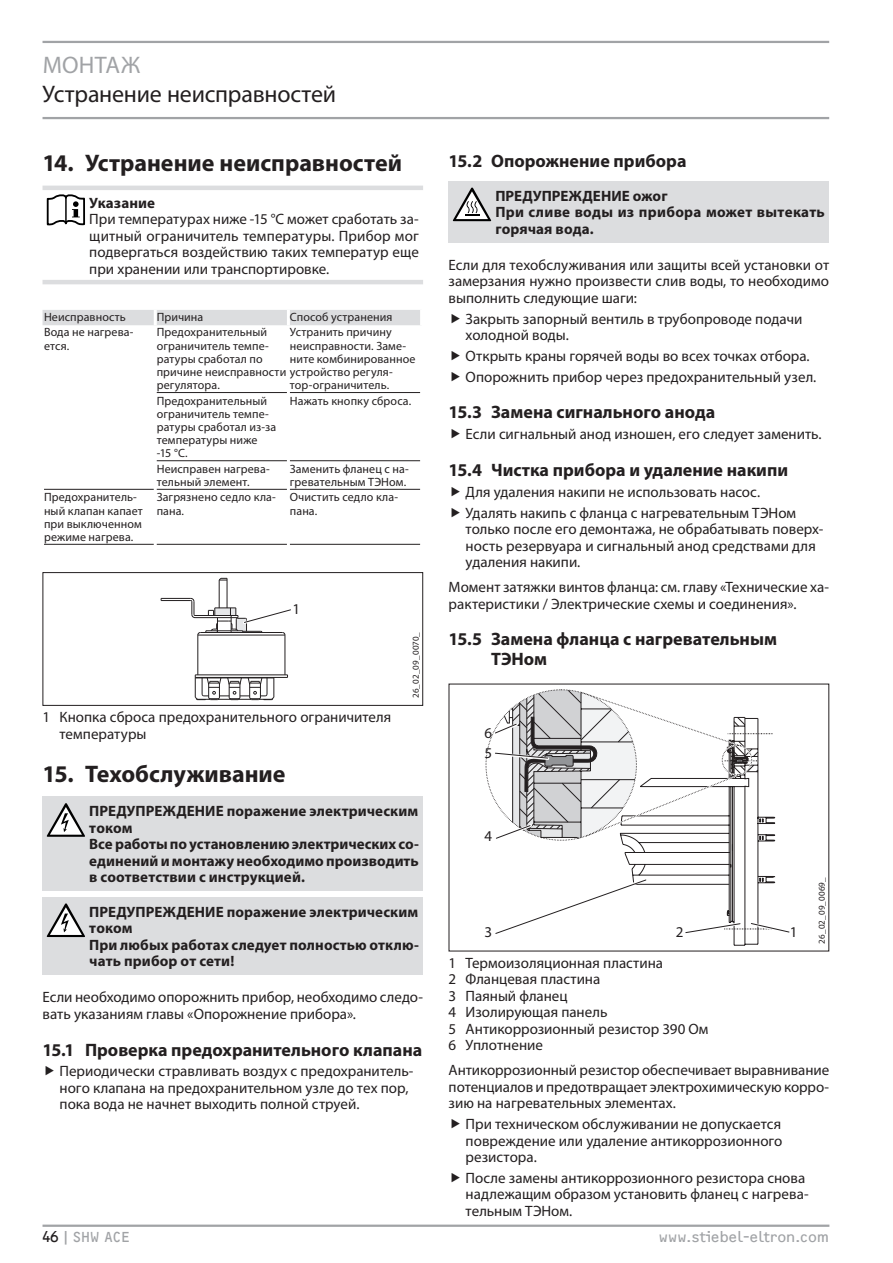
<style>
.page{position:relative;width:893px;height:1263px;background:#fff}
.page>*{position:absolute;margin:0;border:0;box-sizing:border-box;transform-origin:0 0}
.t1{font:700 24px "Myriad Pro";color:#231f20}
.t2{font:24px "Myriad Pro";letter-spacing:-.01em;color:#231f20}
.t3{font:24px "Myriad Pro";letter-spacing:.005em;color:#a1a3a6}
.t4{font:700 18px/19.8px "Myriad Pro";color:#231f20}
.t5{font:15px/16.5px "Myriad Pro";color:#231f20}
.t6{font:700 15px/16.5px "Myriad Pro";letter-spacing:.005em;color:#231f20}
.t7{font:15px "F2 FOCR Bczyk Com";color:#a1a3a6}
.t8{font:12px/13.2px "Myriad Pro";letter-spacing:.01em;color:#231f20}
.t9{font:9px "Myriad Pro";color:#231f20}
.s1{color:#231f20}
</style>
<div class="page">
<hr style="left:43px;top:1224px;width:786px;height:3px;background:#a1a3a6">
<hr style="left:43px;top:41px;width:786px;height:2px;background:#a1a3a6">
<hr style="left:43px;top:117px;width:786px;height:2px;background:#a1a3a6">
<hr style="left:43px;top:186px;width:380px;height:4px;background:#dcdddf">
<hr style="left:43px;top:280px;width:380px;height:4px;background:#dcdddf">
<svg style="left:47px;top:194px;width:38px;height:31px"></svg>
<hr style="left:65px;top:197px;width:2px;height:25px;background:#000">
<div style="left:43px;top:310px;width:377px;height:15px;background:#dcdddf"></div>
<hr style="left:154px;top:310px;width:3px;height:15px;background:#fff">
<hr style="left:287px;top:310px;width:3px;height:15px;background:#fff">
<hr style="left:157px;top:392px;width:130px;height:1px;background:#231f20">
<hr style="left:290px;top:392px;width:130px;height:1px;background:#231f20">
<hr style="left:157px;top:460px;width:130px;height:1px;background:#231f20">
<hr style="left:290px;top:460px;width:130px;height:1px;background:#231f20">
<hr style="left:44px;top:489px;width:110px;height:1px;background:#231f20">
<hr style="left:157px;top:489px;width:130px;height:1px;background:#231f20">
<hr style="left:290px;top:489px;width:130px;height:1px;background:#231f20">
<hr style="left:44px;top:544px;width:110px;height:1px;background:#231f20">
<hr style="left:157px;top:544px;width:130px;height:1px;background:#231f20">
<hr style="left:290px;top:544px;width:130px;height:1px;background:#231f20">
<hr style="left:198px;top:635px;width:1px;height:40px;background:#231f20">
<hr style="left:195px;top:675px;width:93px;height:1px;background:#231f20">
<hr style="left:195px;top:677px;width:93px;height:1px;background:#231f20">
<hr style="left:198px;top:635px;width:87px;height:1px;background:#231f20">
<hr style="left:161px;top:600px;width:30px;height:1px;background:#231f20">
<hr style="left:285px;top:635px;width:1px;height:40px;background:#231f20">
<hr style="left:161px;top:598px;width:30px;height:1px;background:#231f20">
<svg style="left:195px;top:675px;width:80px;height:25px"></svg>
<div style="left:43px;top:572px;width:380px;height:134px;border:1px solid #231f20"></div>
<svg style="left:190px;top:578px;width:101px;height:57px"></svg>
<div style="left:43px;top:797px;width:380px;height:94px;background:#dcdddf"></div>
<svg style="left:47px;top:803px;width:38px;height:34px"></svg>
<div style="left:43px;top:897px;width:380px;height:78px;background:#dcdddf"></div>
<svg style="left:47px;top:903px;width:38px;height:34px"></svg>
<div style="left:449px;top:181px;width:380px;height:61px;background:#dcdddf"></div>
<svg style="left:453px;top:188px;width:38px;height:33px"></svg>
<svg style="left:494px;top:689px;width:296px;height:256px"></svg>
<h1 class="t3" style="left:43px;top:50px;width:99px">МОНТАЖ</h1>
<h1 class="t2" style="left:43px;top:79px;width:295px">Устранение неисправностей</h1>
<h1 class="t1" style="left:43px;top:147px;width:361px">14. Устранение неисправностей</h1>
<p class="t6" style="left:89px;top:194px;width:67px">Указание</p>
<p class="t5" style="left:89px;top:211px;width:331px;text-align:justify">При температурах ниже -15 °C может сработать за&shy;щитный ограничитель температуры. Прибор мог подвергаться воздействию таких температур еще при хранении или транспортировке.</p>
<p class="t8" style="left:44px;top:310px;width:83px">Неисправность</p>
<p class="t8" style="left:157px;top:310px;width:48px">Причина</p>
<p class="t8" style="left:290px;top:310px;width:104px">Способ устранения</p>
<p class="t8" style="left:44px;top:326px;width:91px">Вода не нагрева&shy;ется.</p>
<p class="t8" style="left:157px;top:326px;width:238px">Предохранительный<br>ограничитель темпе-<br>ратуры сработал по<br>причине неисправности устройство регуля&shy;регулятора.</p>
<p class="t8" style="left:290px;top:326px;width:127px">Устранить причину неисправности. Заме&shy;ните комбинированное</p>
<p class="t8" style="left:290px;top:378px;width:101px">тор-ограничитель.</p>
<p class="t8" style="left:157px;top:394px;width:121px">Предохранительный ограничитель темпе&shy;ратуры сработал из-за температуры ниже<br>-15 °C.</p>
<p class="t8" style="left:290px;top:394px;width:123px">Нажать кнопку сброса.</p>
<p class="t8" style="left:157px;top:462px;width:115px">Неисправен нагрева&shy;тельный элемент.</p>
<p class="t8" style="left:290px;top:462px;width:120px">Заменить фланец с на&shy;гревательным ТЭНом.</p>
<p class="t8" style="left:44px;top:490px;width:100px">Предохранитель&shy;ный клапан капает при выключенном режиме нагрева.</p>
<p class="t8" style="left:157px;top:490px;width:121px">Загрязнено седло кла&shy;пана.</p>
<p class="t8" style="left:290px;top:490px;width:110px">Очистить седло кла&shy;пана.</p>
<p class="t5" style="left:293px;top:600px;width:9px">1</p>
<p class="t9" style="left:410px;top:698px;width:68px;rotate:-90deg">26_02_09_0070_</p>
<p class="t5" style="left:60px;top:709px;width:333px;text-indent:-17px">1 Кнопка сброса предохранительного ограничителя температуры</p>
<h1 class="t1" style="left:43px;top:758px;width:245px">15. Техобслуживание</h1>
<p class="t6" style="left:89px;top:803px;width:331px">ПРЕДУПРЕЖДЕНИЕ поражение электрическим током<br>Все работы по установлению электрических со&shy;единений и монтажу необходимо производить в соответствии с инструкцией.</p>
<p class="t6" style="left:89px;top:903px;width:331px">ПРЕДУПРЕЖДЕНИЕ поражение электрическим током<br>При любых работах следует полностью отклю&shy;чать прибор от сети!</p>
<p class="t5" style="left:43px;top:989px;width:382px">Если необходимо опорожнить прибор, необходимо следо&shy;вать указаниям главы «Опорожнение прибора».</p>
<p class="t4" style="left:43px;top:1039px;width:381px">15.1 Проверка предохранительного клапана</p>
<p class="t5" style="left:60px;top:1063px;width:355px">Периодически стравливать воздух с предохранитель&shy;ного клапана на предохранительном узле до тех пор, пока вода не начнет выходить полной струей.</p>
<p class="t4" style="left:449px;top:150px;width:239px">15.2 Опорожнение прибора</p>
<p class="t6" style="left:495px;top:187px;width:331px">ПРЕДУПРЕЖДЕНИЕ ожог<br>При сливе воды из прибора может вытекать горячая вода.</p>
<p class="t5" style="left:449px;top:256px;width:382px;text-align:justify">Если для техобслуживания или защиты всей установки от замерзания нужно произвести слив воды, то необходимо выполнить следующие шаги:</p>
<p class="t5" style="left:466px;top:310px;width:338px">Закрыть запорный вентиль в трубопроводе подачи холодной воды.</p>
<p class="t5" style="left:466px;top:345px;width:352px;line-height:20.7px">Открыть краны горячей воды во всех точках отбора.<br>Опорожнить прибор через предохранительный узел.</p>
<p class="t4" style="left:449px;top:402px;width:268px">15.3 Замена сигнального анода</p>
<p class="t5" style="left:466px;top:426px;width:358px">Если сигнальный анод изношен, его следует заменить.</p>
<p class="t4" style="left:449px;top:459px;width:341px">15.4 Чистка прибора и удаление накипи</p>
<p class="t5" style="left:466px;top:481px;width:332px;line-height:20.7px">Для удаления накипи не использовать насос.<br>Удалять накипь с фланца с нагревательным ТЭНом</p>
<p class="t5" style="left:466px;top:520px;width:359px">только после его демонтажа, не обрабатывать поверх&shy;ность резервуара и сигнальный анод средствами для удаления накипи.</p>
<p class="t5" style="left:449px;top:578px;width:382px">Момент затяжки винтов фланца: см. главу «Технические ха&shy;рактеристики / Электрические схемы и соединения».</p>
<p class="t4" style="left:491px;top:629px;width:287px;text-indent:-43px">15.5 Замена фланца с нагревательным<br>ТЭНом</p>
<p class="t5" style="left:484px;top:724px;width:9px">6</p>
<p class="t5" style="left:484px;top:744px;width:9px">5</p>
<p class="t5" style="left:484px;top:828px;width:9px">4</p>
<p class="t9" style="left:816px;top:944px;width:68px;rotate:-90deg">26_02_09_0069_</p>
<p class="t5" style="left:484px;top:923px;width:9px">3</p>
<p class="t5" style="left:676px;top:923px;width:9px">2</p>
<p class="t5" style="left:790px;top:923px;width:9px">1</p>
<p class="t5" style="left:449px;top:954px;width:261px">1 Термоизоляционная пластина<br>2 Фланцевая пластина<br>3 Паяный фланец<br>4 Изолирующая панель<br>5 Антикоррозионный резистор 390 Ом<br>6 Уплотнение</p>
<p class="t5" style="left:449px;top:1062px;width:382px;text-align:justify">Антикоррозионный резистор обеспечивает выравнивание потенциалов и предотвращает электрохимическую корро&shy;зию на нагревательных элементах.</p>
<p class="t5" style="left:466px;top:1116px;width:318px;text-align:justify">При техническом обслуживании не допускается повреждение или удаление антикоррозионного резистора.</p>
<p class="t5" style="left:466px;top:1169px;width:345px">После замены антикоррозионного резистора снова надлежащим образом установить фланец с нагрева&shy;тельным ТЭНом.</p>
<p class="t7" style="left:43px;top:1228px;width:89px"><span class="s1">46</span>|SHW ACE</p>
<p class="t7" style="left:659px;top:1228px;width:172px">www.stiebel-eltron.com</p>
</div>
